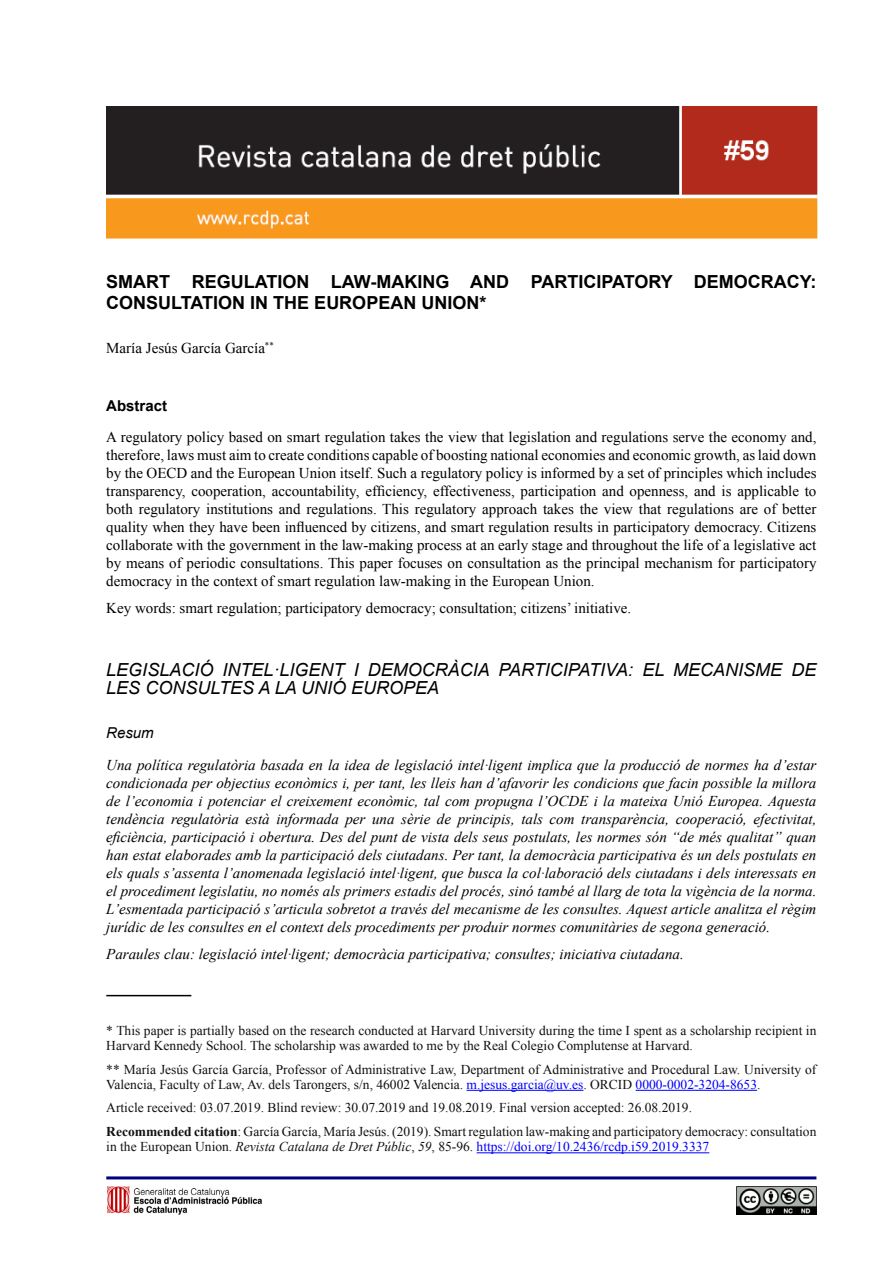
<style>
.page{position:relative;width:893px;height:1263px;background:#fff}
.page>*{position:absolute;margin:0;border:0;box-sizing:border-box;transform-origin:0 0}
.t1{font:italic 18px/18px "Arial";color:#000}
.t2{font:700 18px/21px "Arial";color:#000}
.t3{font:italic 15px/18px "Times New Roman";color:#000;text-align:justify}
.t4{font:15px/18px "Times New Roman";color:#000;text-align:justify}
.t5{font:700 15px "Arial";color:#000}
.t6{font:italic 15px "Arial";color:#000}
.t7{font:13.5px/15px "Times New Roman";color:#111}
.t8{font:13.5px "Times New Roman";color:#00f}
.s1{color:#00f}
.s2{font-weight:700}
.s3{color:#111}
.s4{font-style:italic;color:#111}
</style>
<div class="page">
<hr style="left:106px;top:1176px;width:710px;height:3px;background:#000080">
<img style="left:737px;top:1187px;width:79px;height:27px">
<img style="left:107px;top:1187px;width:155px;height:28px">
<img style="left:106px;top:106px;width:711px;height:133px">
<hr style="left:106px;top:995px;width:85px;height:1px;background:#000">
<hr style="left:467px;top:1090px;width:116px;height:1px;background:#00f">
<hr style="left:636px;top:1090px;width:121px;height:1px;background:#00f">
<hr style="left:477px;top:1152px;width:232px;height:1px;background:#00f">
<p class="t2" style="left:106px;top:272px;width:712px">SMART REGULATION LAW-MAKING AND PARTICIPATORY DEMOCRACY:<br>CONSULTATION IN THE EUROPEAN UNION*</p>
<p class="t4" style="left:106px;top:338px;width:169px">María Jesús García García<sup>**</sup></p>
<p class="t5" style="left:106px;top:395px;width:62px">Abstract</p>
<p class="t4" style="left:106px;top:428px;width:712px">A regulatory policy based on smart regulation takes the view that legislation and regulations serve the economy and, therefore, laws must aim to create conditions capable of boosting national economies and economic growth, as laid down by the OECD and the European Union itself. Such a regulatory policy is informed by a set of principles which includes transparency, cooperation, accountability, efficiency, effectiveness, participation and openness, and is applicable to both regulatory institutions and regulations. This regulatory approach takes the view that regulations are of better quality when they have been influenced by citizens, and smart regulation results in participatory democracy. Citizens collaborate with the government in the law-making process at an early stage and throughout the life of a legislative act by means of periodic consultations. This paper focuses on consultation as the principal mechanism for participatory democracy in the context of smart regulation law-making in the European Union.</p>
<p class="t4" style="left:106px;top:599px;width:526px">Key words: smart regulation; participatory democracy; consultation; citizens’ initiative.</p>
<p class="t1" style="left:106px;top:661px;width:712px">LEGISLACIÓ INTEL ·L IGENT I DEMOCRÀCIA PARTICIPATIVA: EL MECANISME DE<br>L ES CONSUL TES A LA UNIÓ EUROPEA</p>
<p class="t6" style="left:106px;top:723px;width:49px">RESUM</p>
<p class="t3" style="left:106px;top:755px;width:712px">Una política regulatòria basada en la idea de legislació intel·ligent implica que la producció de normes ha d’estar condicionada per objectius econòmics i, per tant, les lleis han d’afavorir les condicions que facin possible la millora de l’economia i potenciar el creixement econòmic, tal com propugna l’OCDE i la mateixa Unió Europea. Aquesta tendència regulatòria està informada per una sèrie de principis, tals com transparència, cooperació, efectivitat, eficiència, participació i obertura. Des del punt de vista dels seus postulats, les normes són “de més qualitat” quan han estat elaborades amb la participació dels ciutadans. Per tant, la democràcia participativa és un dels postulats en els quals s’assenta l’anomenada legislació intel·ligent, que busca la col·laboració dels ciutadans i dels interessats en el procediment legislatiu, no només als primers estadis del procés, sinó també al llarg de tota la vigència de la norma.<br>L’esmentada participació s’articula sobretot a través del mecanisme de les consultes. Aquest article analitza el règim jurídic de les consultes en el context dels procediments per produir normes comunitàries de segona generació.</p>
<p class="t3" style="left:106px;top:944px;width:579px">Paraules clau: legislació intel·ligent; democràcia participativa; consultes; iniciativa ciutadana.</p>
<p class="t7" style="left:106px;top:1023px;width:712px">* This paper is partially based on the research conducted at Harvard University during the time I spent as a scholarship recipient in<br>Harvard Kennedy School. The scholarship was awarded to me by the Real Colegio Complutense at Harvard.</p>
<p class="t7" style="left:106px;top:1061px;width:712px">** María Jesús García García, Professor of Administrative Law, Department of Administrative and Procedural Law. University of<br>Valencia, Faculty of Law, Av. dels Tarongers, s/n, 46002 Valencia. <span class="s1">m.jesus.garcia@uv.es</span>. ORCID <span class="s1">0000-0002-3204-8653</span>.</p>
<p class="t7" style="left:106px;top:1095px;width:712px;line-height:24px">Article received: 03.07.2019. Blind review: 30.07.2019 and 19.08.2019. Final version accepted: 26.08.2019.<br><span class="s2">Recommended citation</span>: García García, María Jesús. (2019). Smart regulation law-making and participatory democracy: consultation</p>
<p class="t8" style="left:106px;top:1138px;width:604px"><span class="s3">in the European Union.</span> <span class="s4">Revista Catalana de Dret Públic</span><span class="s3">,</span> <span class="s4">59</span><span class="s3">, 85-96.</span> https://doi.org/10.2436/rcdp.i59.2019.3337</p>
</div>
